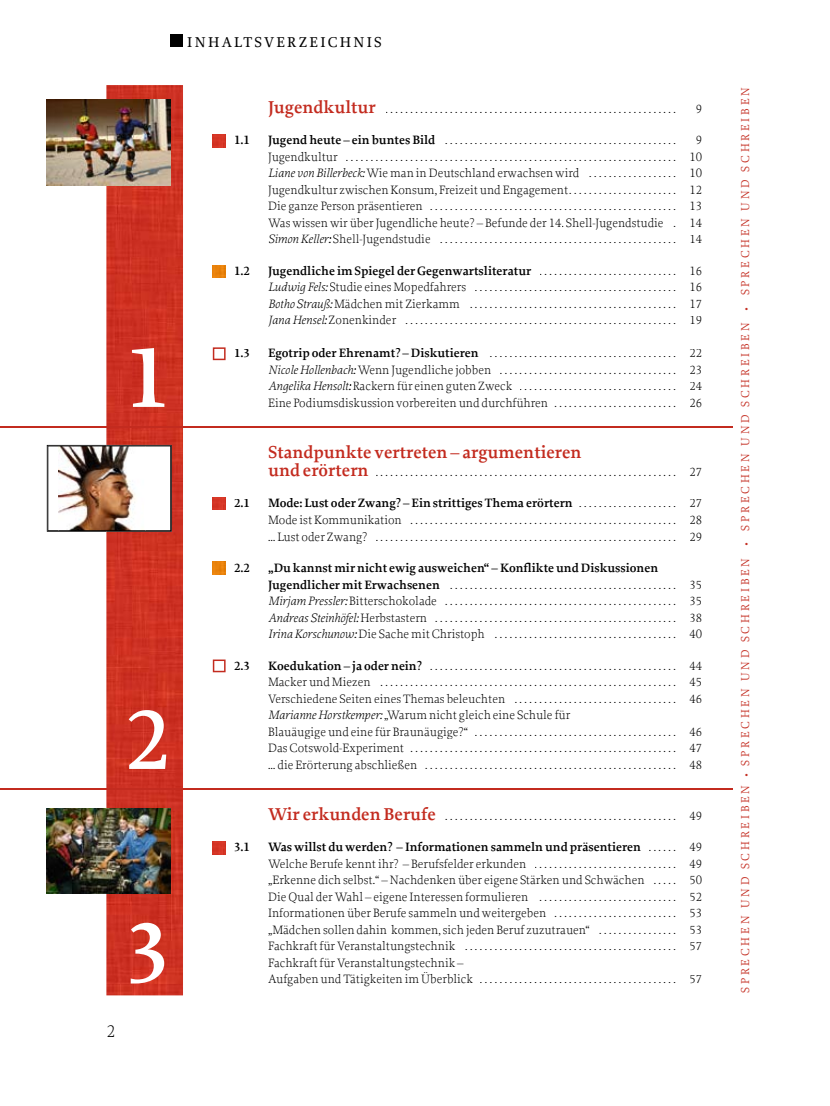
<style>
.page{position:relative;width:830px;height:1106px;background:#fff}
.page>*{position:absolute;margin:0;border:0;box-sizing:border-box;transform-origin:0 0}
.t1{font:90px "Proforma CV Semi Bold SC";color:#fff}
.t2{font:700 18px "Proforma CV Semi";color:#c32b1f}
.t3{font:18px "Proforma CV Ultra Light SC";color:#000}
.t4{font:15px "Proforma CV Medium";letter-spacing:.15em;color:#000}
.t5{font:12.75px/16.5px "Proforma CV Light";color:#000;text-align:justify}
.t6{font:12.75px "Proforma CV Light SC";color:#000}
.t7{font:700 12.75px "Proforma CV Semi";color:#000}
.t8{font:12.75px "Proforma CV Semi Bold SC";color:#000}
.t9{font:12px "Proforma CV";letter-spacing:.235em;color:#c32b1f}
.s1{font-family:"Proforma CV Semi";font-weight:700;font-size:18px;color:#c32b1f}
.s2{font-family:"Proforma CV Semi";font-weight:700}
.s3{font-family:"Proforma CV Light SC"}
.s4{font-style:italic}
.s5{font-family:"Proforma CV Light SC";font-weight:400}
</style>
<div class="page">
<div style="left:170px;top:34px;width:13px;height:13px;background:#000"></div>
<img style="left:106px;top:85px;width:77px;height:910px">
<hr style="left:0;top:426px;width:731px;height:2px;background:#c32b1f">
<hr style="left:0;top:788px;width:731px;height:1px;background:#c32b1f">
<svg style="left:213px;top:135px;width:12px;height:12px"></svg>
<svg style="left:213px;top:265px;width:12px;height:13px"></svg>
<svg style="left:213px;top:347px;width:12px;height:13px"></svg>
<svg style="left:213px;top:497px;width:12px;height:13px"></svg>
<svg style="left:213px;top:562px;width:12px;height:12px"></svg>
<svg style="left:213px;top:659px;width:12px;height:13px"></svg>
<svg style="left:213px;top:841px;width:12px;height:13px"></svg>
<img style="left:47px;top:100px;width:123px;height:85px">
<img style="left:47px;top:808px;width:123px;height:85px">
<svg style="left:47px;top:445px;width:124px;height:86px"></svg>
<img style="left:58px;top:445px;width:87px;height:86px">
<h1 class="t1" style="left:125px;top:321px;width:47px">1</h1>
<h1 class="t1" style="left:125px;top:683px;width:47px">2</h1>
<h1 class="t1" style="left:125px;top:896px;width:47px">3</h1>
<h2 class="t3" style="left:106px;top:1020px;width:10px">2</h2>
<p class="t4" style="left:187px;top:33px;width:196px">INHALTSVERZEICHNIS</p>
<p class="t6" style="left:268px;top:101px;width:409px"><span class="s1">Jugendkultur</span> . . . . . . . . . . . . . . . . . . . . . . . . . . . . . . . . . . . . . . . . . . . . . . . . . . . . . . . . . . .</p>
<p class="t6" style="left:695px;top:101px;width:8px">9</p>
<p class="t8" style="left:234px;top:132px;width:17px">1.1</p>
<p class="t6" style="left:268px;top:132px;width:409px"><span class="s2">Jugend heute – ein buntes Bild</span> . . . . . . . . . . . . . . . . . . . . . . . . . . . . . . . . . . . . . . . . . . . . . . .</p>
<p class="t6" style="left:695px;top:132px;width:8px">9</p>
<p class="t5" style="left:268px;top:148px;width:435px">Jugendkultur . . . . . . . . . . . . . . . . . . . . . . . . . . . . . . . . . . . . . . . . . . . . . . . . . . . . . . . . . . . . . . . . . . . <span class="s3">10<br></span><span class="s4">Liane von Billerbeck:</span> Wie man in Deutschland erwachsen wird . . . . . . . . . . . . . . . . . . <span class="s3">10<br></span>Jugendkultur zwischen Konsum, Freizeit und Engagement. . . . . . . . . . . . . . . . . . . . . . <span class="s3">12<br></span>Die ganze Person präsentieren . . . . . . . . . . . . . . . . . . . . . . . . . . . . . . . . . . . . . . . . . . . . . . . . . . <span class="s3">13<br></span>Was wissen wir über Jugendliche heute? – Befunde der <span class="s3">14</span>. Shell-Jugendstudie . <span class="s3">14<br></span><span class="s4">Simon Keller:</span> Shell-Jugendstudie . . . . . . . . . . . . . . . . . . . . . . . . . . . . . . . . . . . . . . . . . . . . . . . . <span class="s3">14</span></p>
<p class="t8" style="left:234px;top:263px;width:17px">1.2</p>
<p class="t7" style="left:268px;top:263px;width:435px">Jugendliche im Spiegel der Gegenwartsliteratur <span class="s5">. . . . . . . . . . . . . . . . . . . . . . . . . . . . 16</span></p>
<p class="t5" style="left:268px;top:279px;width:435px"><span class="s4">Ludwig Fels:</span> Studie eines Mopedfahrers . . . . . . . . . . . . . . . . . . . . . . . . . . . . . . . . . . . . . . . . . <span class="s3">16<br></span><span class="s4">Botho Strauß:</span> Mädchen mit Zierkamm . . . . . . . . . . . . . . . . . . . . . . . . . . . . . . . . . . . . . . . . . . <span class="s3">17<br></span><span class="s4">Jana Hensel:</span> Zonenkinder . . . . . . . . . . . . . . . . . . . . . . . . . . . . . . . . . . . . . . . . . . . . . . . . . . . . . . . <span class="s3">19</span></p>
<p class="t8" style="left:234px;top:345px;width:17px">1.3</p>
<p class="t6" style="left:268px;top:345px;width:435px"><span class="s2">Egotrip oder Ehrenamt? – Diskutieren</span> . . . . . . . . . . . . . . . . . . . . . . . . . . . . . . . . . . . . . . 22</p>
<p class="t5" style="left:268px;top:361px;width:435px"><span class="s4">Nicole Hollenbach:</span> Wenn Jugendliche jobben . . . . . . . . . . . . . . . . . . . . . . . . . . . . . . . . . . . . <span class="s3">23<br></span><span class="s4">Angelika Hensolt:</span> Rackern für einen guten Zweck . . . . . . . . . . . . . . . . . . . . . . . . . . . . . . . . <span class="s3">24<br></span>Eine Podiumsdiskussion vorbereiten und durchführen . . . . . . . . . . . . . . . . . . . . . . . . . <span class="s3">26</span></p>
<h2 class="t2" style="left:268px;top:441px;width:315px">Standpunkte vertreten – argumentieren</h2>
<p class="t6" style="left:268px;top:464px;width:435px"><span class="s1">und erörtern</span> . . . . . . . . . . . . . . . . . . . . . . . . . . . . . . . . . . . . . . . . . . . . . . . . . . . . . . . . . . . . . 27</p>
<p class="t8" style="left:234px;top:495px;width:17px">2.1</p>
<p class="t7" style="left:268px;top:495px;width:435px">Mode: Lust oder Zwang? – Ein strittiges Thema erörtern <span class="s5">. . . . . . . . . . . . . . . . . . . . 27</span></p>
<p class="t5" style="left:268px;top:511px;width:435px">Mode ist Kommunikation . . . . . . . . . . . . . . . . . . . . . . . . . . . . . . . . . . . . . . . . . . . . . . . . . . . . . . <span class="s3">28 </span>… Lust oder Zwang? . . . . . . . . . . . . . . . . . . . . . . . . . . . . . . . . . . . . . . . . . . . . . . . . . . . . . . . . . . . . . <span class="s3">29</span></p>
<p class="t8" style="left:234px;top:560px;width:17px">2.2</p>
<p class="t7" style="left:268px;top:560px;width:391px">„Du kannst mir nicht ewig ausweichen“ – Konflikte und Diskussionen</p>
<p class="t6" style="left:268px;top:576px;width:435px"><span class="s2">Jugendlicher mit Erwachsenen</span> . . . . . . . . . . . . . . . . . . . . . . . . . . . . . . . . . . . . . . . . . . . . . . 35</p>
<p class="t5" style="left:268px;top:592px;width:435px"><span class="s4">Mirjam Pressler:</span> Bitterschokolade . . . . . . . . . . . . . . . . . . . . . . . . . . . . . . . . . . . . . . . . . . . . . . . <span class="s3">35<br></span><span class="s4">Andreas Steinhöfel:</span> Herbstastern . . . . . . . . . . . . . . . . . . . . . . . . . . . . . . . . . . . . . . . . . . . . . . . . . <span class="s3">38<br></span><span class="s4">Irina Korschunow:</span> Die Sache mit Christoph . . . . . . . . . . . . . . . . . . . . . . . . . . . . . . . . . . . . . <span class="s3">40</span></p>
<p class="t8" style="left:234px;top:657px;width:17px">2.3</p>
<p class="t6" style="left:268px;top:657px;width:435px"><span class="s2">Koedukation – ja oder nein?</span> . . . . . . . . . . . . . . . . . . . . . . . . . . . . . . . . . . . . . . . . . . . . . . . . . . 44</p>
<p class="t5" style="left:268px;top:673px;width:435px;text-align:left">Macker und Miezen . . . . . . . . . . . . . . . . . . . . . . . . . . . . . . . . . . . . . . . . . . . . . . . . . . . . . . . . . . . . <span class="s3">45<br></span>Verschiedene Seiten eines Themas beleuchten . . . . . . . . . . . . . . . . . . . . . . . . . . . . . . . . . <span class="s3">46<br></span><span class="s4">Marianne Horstkemper:</span> „Warum nicht gleich eine Schule für<br>Blauäugige und eine für Braunäugige?“ . . . . . . . . . . . . . . . . . . . . . . . . . . . . . . . . . . . . . . . . . <span class="s3">46<br></span>Das Cotswold-Experiment . . . . . . . . . . . . . . . . . . . . . . . . . . . . . . . . . . . . . . . . . . . . . . . . . . . . . . <span class="s3">47 </span>… die Erörterung abschließen . . . . . . . . . . . . . . . . . . . . . . . . . . . . . . . . . . . . . . . . . . . . . . . . . . . <span class="s3">48</span></p>
<p class="t6" style="left:268px;top:807px;width:435px"><span class="s1">Wir erkunden Berufe</span> . . . . . . . . . . . . . . . . . . . . . . . . . . . . . . . . . . . . . . . . . . . . . . . 49</p>
<p class="t8" style="left:234px;top:839px;width:17px">3.1</p>
<p class="t7" style="left:268px;top:839px;width:435px">Was willst du werden? – Informationen sammeln und präsentieren <span class="s5">. . . . . . 49</span></p>
<p class="t5" style="left:268px;top:855px;width:435px;text-align:left">Welche Berufe kennt ihr? – Berufsfelder erkunden . . . . . . . . . . . . . . . . . . . . . . . . . . . . . <span class="s3">49 </span>„Erkenne dich selbst.“ – Nachdenken über eigene Stärken und Schwächen . . . . . <span class="s3">50<br></span>Die Qual der Wahl – eigene Interessen formulieren . . . . . . . . . . . . . . . . . . . . . . . . . . . . <span class="s3">52<br></span>Informationen über Berufe sammeln und weitergeben . . . . . . . . . . . . . . . . . . . . . . . . . <span class="s3">53 </span>„Mädchen sollen dahin kommen, sich jeden Beruf zuzutrauen“ . . . . . . . . . . . . . . . . <span class="s3">53<br></span>Fachkraft für Veranstaltungstechnik . . . . . . . . . . . . . . . . . . . . . . . . . . . . . . . . . . . . . . . . . . . <span class="s3">57<br></span>Fachkraft für Veranstaltungstechnik –<br>Aufgaben und Tätigkeiten im Überblick . . . . . . . . . . . . . . . . . . . . . . . . . . . . . . . . . . . . . . . . <span class="s3">57</span></p>
<p class="t9" style="left:737px;top:993px;width:907px;rotate:-90deg">SPRECHEN UND SCHREIBEN • SPRECHEN UND SCHREIBEN • SPRECHEN UND SCHREIBEN • SPRECHEN UND SCHREIBEN</p>
</div>
